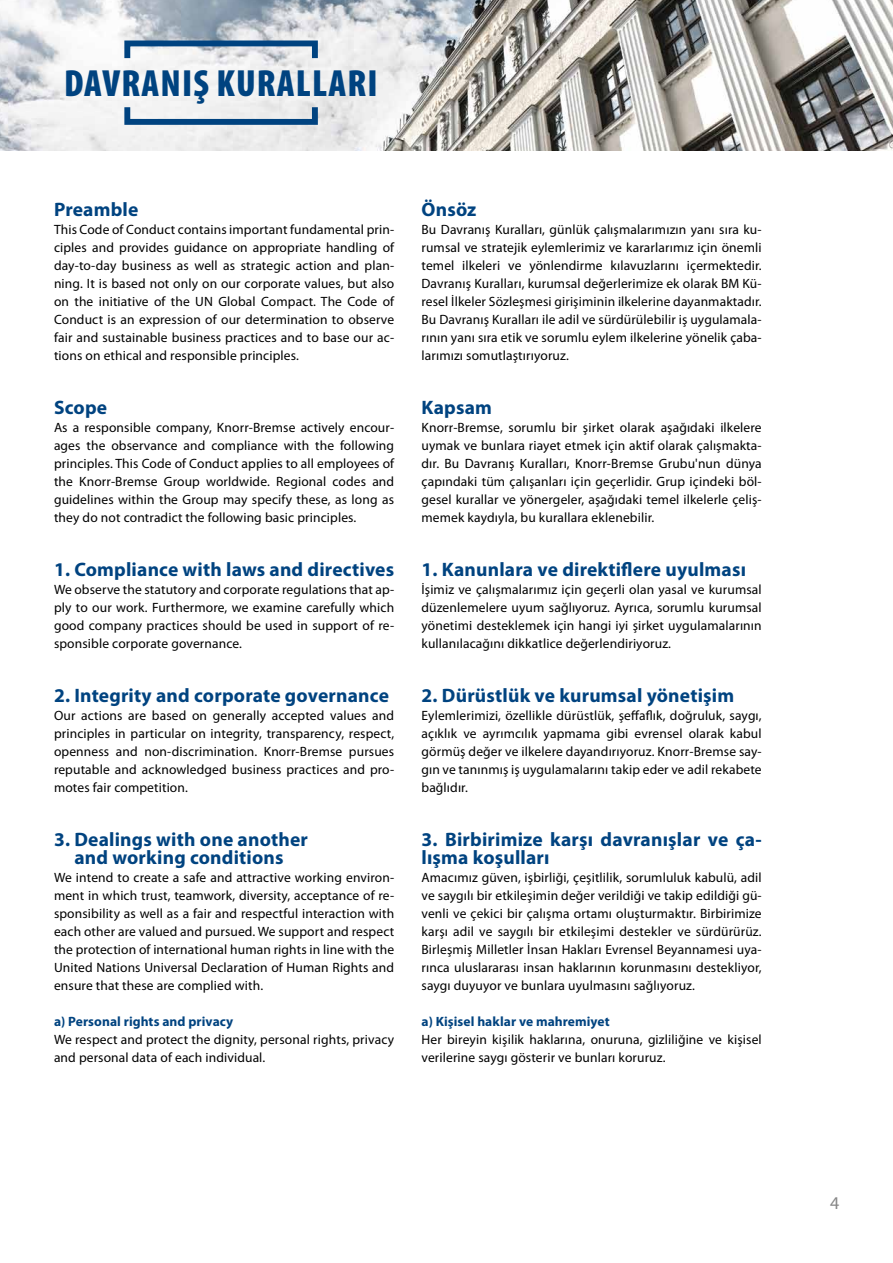
<style>
.page{position:relative;width:893px;height:1263px;background:#fff}
.page>*{position:absolute;margin:0;border:0;box-sizing:border-box;transform-origin:0 0}
.t1{font:900 condensed 37.95px "Myriad Pro";letter-spacing:.03em;color:#004380}
.t2{font:700 19.5px/18px "Myriad Pro";letter-spacing:.01em;color:#004380;text-align:center}
.t3{font:18px "Myriad Pro";color:#878787}
.t4{font:13.5px/18px "Myriad Pro";letter-spacing:.01em;color:#000;text-align:justify}
.t5{font:700 13.5px "Myriad Pro";letter-spacing:.005em;color:#004380}
</style>
<div class="page">
<img style="left:0;top:0;width:893px;height:151px">
<div style="left:124px;top:41px;width:194px;height:20px;border:6px solid #004380"></div>
<div style="left:124px;top:104px;width:194px;height:21px;border:6px solid #004380"></div>
<h1 class="t1" style="left:64px;top:62px;width:315px">DAVRANIŞ KURALLARI</h1>
<h2 class="t2" style="left:54px;top:201px;width:86px">Preamble</h2>
<p class="t4" style="left:54px;top:221px;width:342px">This Code of Conduct contains important fundamental prin&shy;ciples and provides guidance on appropriate handling of day-to-day business as well as strategic action and plan&shy;ning. It is based not only on our corporate values, but also on the initiative of the UN Global Compact. The Code of Conduct is an expression of our determination to observe fair and sustainable business practices and to base our ac&shy;tions on ethical and responsible principles.</p>
<h2 class="t2" style="left:54px;top:399px;width:55px">Scope</h2>
<p class="t4" style="left:54px;top:419px;width:342px">As a responsible company, Knorr-Bremse actively encour&shy;ages the observance and compliance with the following principles. This Code of Conduct applies to all employees of the Knorr-Bremse Group worldwide. Regional codes and guidelines within the Group may specify these, as long as they do not contradict the following basic principles.</p>
<h2 class="t2" style="left:54px;top:561px;width:342px">1. Compliance with laws and directives</h2>
<p class="t4" style="left:54px;top:581px;width:342px">We observe the statutory and corporate regulations that ap&shy;ply to our work. Furthermore, we examine carefully which good company practices should be used in support of re&shy;sponsible corporate governance.</p>
<h2 class="t2" style="left:54px;top:687px;width:336px">2. Integrity and corporate governance</h2>
<p class="t4" style="left:54px;top:707px;width:342px">Our actions are based on generally accepted values and principles in particular on integrity, transparency, respect, openness and non-discrimination. Knorr-Bremse pursues reputable and acknowledged business practices and pro&shy;motes fair competition.</p>
<h2 class="t2" style="left:54px;top:831px;width:256px">3. Dealings with one another and working conditions</h2>
<p class="t4" style="left:54px;top:869px;width:342px">We intend to create a safe and attractive working environ&shy;ment in which trust, teamwork, diversity, acceptance of re&shy;sponsibility as well as a fair and respectful interaction with each other are valued and pursued. We support and respect the protection of international human rights in line with the United Nations Universal Declaration of Human Rights and ensure that these are complied with.</p>
<p class="t5" style="left:54px;top:1014px;width:181px">a) Personal rights and privacy</p>
<p class="t4" style="left:54px;top:1031px;width:342px">We respect and protect the dignity, personal rights, privacy and personal data of each individual.</p>
<h2 class="t2" style="left:421px;top:201px;width:56px">Önsöz</h2>
<p class="t4" style="left:421px;top:221px;width:342px">Bu Davranış Kuralları, günlük çalışmalarımızın yanı sıra ku&shy;rumsal ve stratejik eylemlerimiz ve kararlarımız için önemli temel ilkeleri ve yönlendirme kılavuzlarını içermektedir.<br>Davranış Kuralları, kurumsal değerlerimize ek olarak BM Kü&shy;resel İlkeler Sözleşmesi girişiminin ilkelerine dayanmaktadır.<br>Bu Davranış Kuralları ile adil ve sürdürülebilir iş uygulamala&shy;rının yanı sıra etik ve sorumlu eylem ilkelerine yönelik çaba&shy;larımızı somutlaştırıyoruz.</p>
<h2 class="t2" style="left:421px;top:399px;width:72px">Kapsam</h2>
<p class="t4" style="left:421px;top:419px;width:342px">Knorr-Bremse, sorumlu bir şirket olarak aşağıdaki ilkelere uymak ve bunlara riayet etmek için aktif olarak çalışmakta&shy;dır. Bu Davranış Kuralları, Knorr-Bremse Grubu'nun dünya çapındaki tüm çalışanları için geçerlidir. Grup içindeki böl&shy;gesel kurallar ve yönergeler, aşağıdaki temel ilkelerle çeliş&shy;memek kaydıyla, bu kurallara eklenebilir.</p>
<h2 class="t2" style="left:421px;top:561px;width:326px">1. Kanunlara ve direktiflere uyulması</h2>
<p class="t4" style="left:421px;top:581px;width:342px">İşimiz ve çalışmalarımız için geçerli olan yasal ve kurumsal düzenlemelere uyum sağlıyoruz. Ayrıca, sorumlu kurumsal yönetimi desteklemek için hangi iyi şirket uygulamalarının kullanılacağını dikkatlice değerlendiriyoruz.</p>
<h2 class="t2" style="left:421px;top:687px;width:314px">2. Dürüstlük ve kurumsal yönetişim</h2>
<p class="t4" style="left:421px;top:707px;width:342px">Eylemlerimizi, özellikle dürüstlük, şeffaflık, doğruluk, saygı, açıklık ve ayrımcılık yapmama gibi evrensel olarak kabul görmüş değer ve ilkelere dayandırıyoruz. Knorr-Bremse say&shy;gın ve tanınmış iş uygulamalarını takip eder ve adil rekabete bağlıdır.</p>
<h2 class="t2" style="left:421px;top:831px;width:342px;text-align:left">3. Birbirimize karşı davranışlar ve ça&shy;lışma koşulları</h2>
<p class="t4" style="left:421px;top:869px;width:342px">Amacımız güven, işbirliği, çeşitlilik, sorumluluk kabulü, adil ve saygılı bir etkileşimin değer verildiği ve takip edildiği gü&shy;venli ve çekici bir çalışma ortamı oluşturmaktır. Birbirimize karşı adil ve saygılı bir etkileşimi destekler ve sürdürürüz.<br>Birleşmiş Milletler İnsan Hakları Evrensel Beyannamesi uya&shy;rınca uluslararası insan haklarının korunmasını destekliyor, saygı duyuyor ve bunlara uyulmasını sağlıyoruz.</p>
<p class="t5" style="left:421px;top:1014px;width:190px">a) Kişisel haklar ve mahremiyet</p>
<p class="t4" style="left:421px;top:1031px;width:342px">Her bireyin kişilik haklarına, onuruna, gizliliğine ve kişisel verilerine saygı gösterir ve bunları koruruz.</p>
<h3 class="t3" style="left:830px;top:1193px;width:11px">4</h3>
</div>
